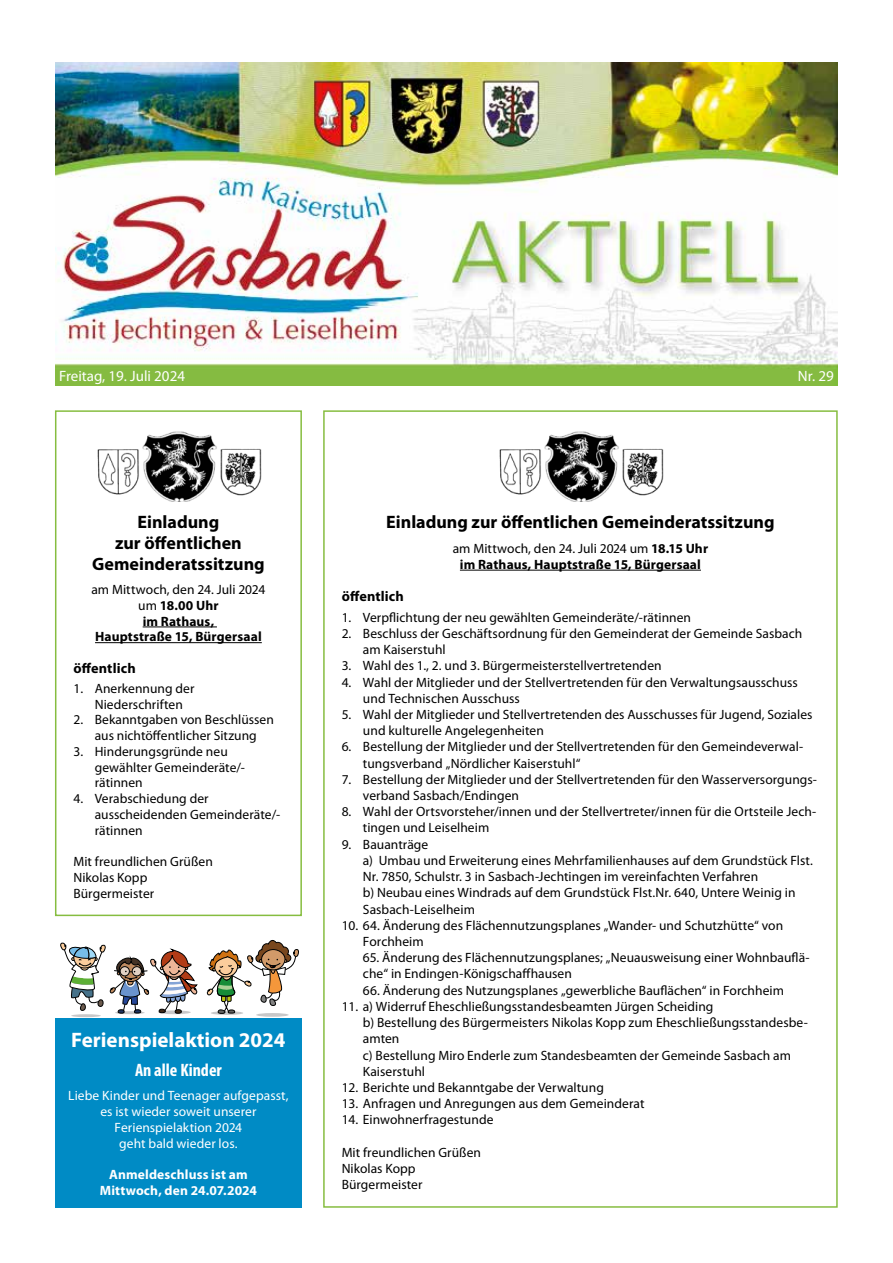
<style>
.page{position:relative;width:893px;height:1263px;background:#fff}
.page>*{position:absolute;margin:0;border:0;box-sizing:border-box;transform-origin:0 0}
.t1{font:700 21px "Myriad Pro";color:#fff}
.t2{font:700 18px/21px "Myriad Pro";color:#000;text-align:center}
.t3{font:700 condensed 18px "Myriad Pro";color:#fff}
.t4{font:15px "Myriad Pro";color:#fff}
.t5{font:700 14.25px "Myriad Pro";letter-spacing:.01em;color:#000}
.t6{font:13.5px/16.2px "Myriad Pro";letter-spacing:.005em;color:#000}
.t7{font:700 13.5px/15.8px "Myriad Pro";letter-spacing:.01em;color:#000;text-align:center}
.t8{font:13.5px/15.8px "Myriad Pro";letter-spacing:.005em;color:#fff;text-align:center}
.t9{font:700 13.5px/15.8px "Myriad Pro";letter-spacing:.01em;color:#fff;text-align:center}
.s1{font-weight:400}
</style>
<div class="page">
<img style="left:55px;top:62px;width:783px;height:323px">
<hr style="left:143px;top:627px;width:74px;height:1px;background:#000">
<hr style="left:95px;top:642px;width:167px;height:1px;background:#000">
<div style="left:55px;top:410px;width:247px;height:506px;border:2px solid #86bd40"></div>
<img style="left:97px;top:431px;width:165px;height:70px">
<hr style="left:460px;top:570px;width:241px;height:1px;background:#000">
<svg style="left:256px;top:1013px;width:33px;height:4px"></svg>
<svg style="left:158px;top:1010px;width:33px;height:4px"></svg>
<svg style="left:211px;top:1011px;width:32px;height:4px"></svg>
<svg style="left:207px;top:940px;width:92px;height:74px"></svg>
<hr style="left:115px;top:1011px;width:30px;height:3px;background:#c8c8c9;border-radius:50%">
<svg style="left:60px;top:942px;width:137px;height:71px"></svg>
<hr style="left:71px;top:1014px;width:30px;height:3px;background:#c8c8c9;border-radius:50%">
<div style="left:55px;top:1018px;width:247px;height:190px;background:#008bc5"></div>
<img style="left:499px;top:431px;width:165px;height:71px">
<p class="t4" style="left:59px;top:368px;width:127px">Freitag, 19. Juli 2024</p>
<p class="t4" style="left:798px;top:368px;width:37px">Nr. 29</p>
<h2 class="t2" style="left:92px;top:511px;width:174px">Einladung<br>zur öffentlichen<br>Gemeinderatssitzung</h2>
<p class="t7" style="left:91px;top:582px;width:176px"><span class="s1">am Mittwoch, den 24. Juli 2024 um</span> 18.00 Uhr<br>im Rathaus,<br>Hauptstraße 15, Bürgersaal</p>
<p class="t5" style="left:73px;top:660px;width:64px">öffentlich</p>
<p class="t6" style="left:95px;top:681px;width:101px;line-height:15.8px;text-indent:-21px">1. Anerkennung der<br>Niederschriften</p>
<p class="t6" style="left:73px;top:712px;width:202px;line-height:15.8px;text-align:center">2. Bekanntgaben von Beschlüssen aus nichtöffentlicher Sitzung</p>
<p class="t6" style="left:95px;top:744px;width:152px;line-height:15.8px;text-indent:-21px">3. Hinderungsgründe neu gewählter Gemeinderäte/- rätinnen</p>
<p class="t6" style="left:95px;top:791px;width:187px;line-height:15.8px;text-indent:-21px">4. Verabschiedung der ausscheidenden Gemeinderäte/- rätinnen</p>
<p class="t6" style="left:73px;top:854px;width:141px;line-height:15.8px">Mit freundlichen Grüßen<br>Nikolas Kopp<br>Bürgermeister</p>
<h1 class="t1" style="left:71px;top:1028px;width:216px">Ferienspielaktion 2024</h1>
<h2 class="t3" style="left:135px;top:1059px;width:88px">An alle Kinder</h2>
<p class="t8" style="left:68px;top:1088px;width:222px">Liebe Kinder und Teenager aufgepasst, es ist wieder soweit unserer<br>Ferienspielaktion 2024<br>geht bald wieder los.</p>
<p class="t9" style="left:100px;top:1167px;width:159px">Anmeldeschluss ist am<br>Mittwoch, den 24.07.2024</p>
<h2 class="t2" style="left:386px;top:511px;width:390px">Einladung zur öffentlichen Gemeinderatssitzung</h2>
<p class="t7" style="left:453px;top:540px;width:257px;line-height:16.2px"><span class="s1">am Mittwoch, den 24. Juli 2024 um</span> 18.15 Uhr im Rathaus, Hauptstraße 15, Bürgersaal</p>
<p class="t5" style="left:342px;top:588px;width:64px">öffentlich</p>
<p class="t6" style="left:342px;top:609px;width:351px">1. Verpflichtung der neu gewählten Gemeinderäte/-rätinnen</p>
<p class="t6" style="left:363px;top:625px;width:441px;text-indent:-21px">2. Beschluss der Geschäftsordnung für den Gemeinderat der Gemeinde Sasbach am Kaiserstuhl</p>
<p class="t6" style="left:342px;top:658px;width:321px">3. Wahl des 1., 2. und 3. Bürgermeisterstellvertretenden</p>
<p class="t6" style="left:363px;top:674px;width:436px;text-indent:-21px">4. Wahl der Mitglieder und der Stellvertretenden für den Verwaltungsausschuss und Technischen Ausschuss</p>
<p class="t6" style="left:363px;top:707px;width:451px;text-indent:-21px">5. Wahl der Mitglieder und Stellvertretenden des Ausschusses für Jugend, Soziales und kulturelle Angelegenheiten</p>
<p class="t6" style="left:363px;top:739px;width:442px;text-indent:-21px">6. Bestellung der Mitglieder und der Stellvertretenden für den Gemeindeverwal&shy;tungsverband „Nördlicher Kaiserstuhl“</p>
<p class="t6" style="left:363px;top:771px;width:456px;text-indent:-21px">7. Bestellung der Mitglieder und der Stellvertretenden für den Wasserversorgungs&shy;verband Sasbach/Endingen</p>
<p class="t6" style="left:363px;top:804px;width:455px;text-indent:-21px">8. Wahl der Ortsvorsteher/innen und der Stellvertreter/innen für die Ortsteile Jech&shy;tingen und Leiselheim</p>
<p class="t6" style="left:363px;top:836px;width:451px;text-indent:-21px">9. Bauanträge<br>a) Umbau und Erweiterung eines Mehrfamilienhauses auf dem Grundstück Flst.<br>Nr. 7850, Schulstr. 3 in Sasbach-Jechtingen im vereinfachten Verfahren<br>b) Neubau eines Windrads auf dem Grundstück Flst.Nr. 640, Untere Weinig in Sasbach-Leiselheim</p>
<p class="t6" style="left:363px;top:917px;width:422px;text-indent:-21px">10. 64. Änderung des Flächennutzungsplanes „Wander- und Schutzhütte“ von<br>Forchheim</p>
<p class="t6" style="left:363px;top:950px;width:448px">65. Änderung des Flächennutzungsplanes; „Neuausweisung einer Wohnbauflä&shy;che“ in Endingen-Königschaffhausen</p>
<p class="t6" style="left:363px;top:982px;width:422px">66. Änderung des Nutzungsplanes „gewerbliche Bauflächen“ in Forchheim</p>
<p class="t6" style="left:363px;top:998px;width:446px;text-indent:-21px">11. a) Widerruf Eheschließungsstandesbeamten Jürgen Scheiding<br>b) Bestellung des Bürgermeisters Nikolas Kopp zum Eheschließungsstandesbe&shy;amten<br>c) Bestellung Miro Enderle zum Standesbeamten der Gemeinde Sasbach am Kaiserstuhl</p>
<p class="t6" style="left:342px;top:1079px;width:264px">12. Berichte und Bekanntgabe der Verwaltung</p>
<p class="t6" style="left:342px;top:1096px;width:304px">13. Anfragen und Anregungen aus dem Gemeinderat</p>
<p class="t6" style="left:342px;top:1112px;width:153px">14. Einwohnerfragestunde</p>
<p class="t6" style="left:342px;top:1144px;width:141px">Mit freundlichen Grüßen<br>Nikolas Kopp<br>Bürgermeister</p>
</div>
